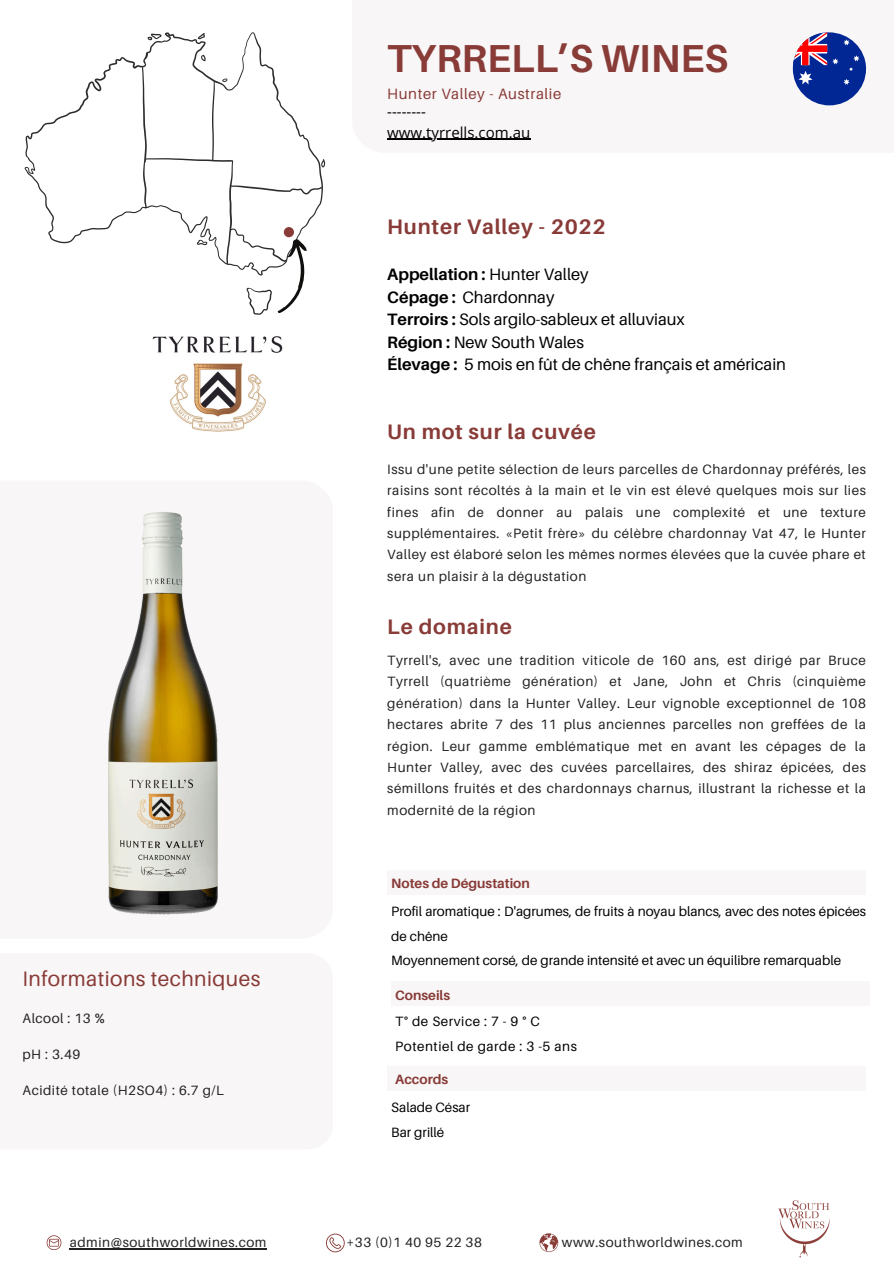
<style>
.page{position:relative;width:894px;height:1264px;background:#fff}
.page>*{position:absolute;margin:0;border:0;box-sizing:border-box;transform-origin:0 0}
.t1{font:700 39px "Aileron";color:#883b37}
.t2{font:700 21px "Aileron";letter-spacing:.04em;color:#883b37}
.t3{font:21px "Aileron";letter-spacing:.02em;color:#883b37}
.t4{font:16.5px/22.5px "Aileron";color:#000}
.t5{font:15px "Open Sans";color:#000}
.t6{font:15px "Aileron";letter-spacing:.04em;color:#883b37}
.t7{font:13.5px/21.3px "Aileron";letter-spacing:.04em;color:#222;text-align:justify}
.t8{font:13.5px/24.8px "Aileron";color:#000}
.t9{font:13.5px "Aileron";letter-spacing:.04em;color:#000}
.t10{font:700 13.5px "Aileron";color:#883b37}
.s1{font-weight:700}
</style>
<div class="page">
<div style="left:352px;top:0;width:541px;height:153px;background:#f9f6f7"></div>
<div style="left:387px;top:870px;width:478px;height:25px;background:#f8f6f7"></div>
<div style="left:387px;top:1066px;width:478px;height:25px;background:#f8f6f7"></div>
<div style="left:391px;top:980px;width:478px;height:25px;background:#f8f6f7"></div>
<svg style="left:539px;top:1233px;width:19px;height:18px"></svg>
<hr style="left:70px;top:1248px;width:197px;height:1px;background:#222">
<svg style="left:326px;top:1233px;width:18px;height:19px"></svg>
<img style="left:778px;top:1200px;width:52px;height:58px">
<svg style="left:47px;top:1235px;width:14px;height:14px"></svg>
<hr style="left:387px;top:139px;width:143px;height:1px;background:#000">
<svg style="left:792px;top:32px;width:73px;height:73px"></svg>
<img style="left:107px;top:511px;width:110px;height:404px">
<svg style="left:323px;top:159px;width:2px;height:8px"></svg>
<svg style="left:25px;top:32px;width:298px;height:238px"></svg>
<div style="left:284px;top:227px;width:10px;height:10px;background:#883b37;border-radius:50%"></div>
<svg style="left:246px;top:238px;width:64px;height:77px"></svg>
<img style="left:152px;top:336px;width:131px;height:96px">
<h2 class="t1" style="left:387px;top:34px;width:342px">TYRRELL’S WINES</h2>
<h4 class="t6" style="left:387px;top:84px;width:175px">Hunter Valley - Australie</h4>
<h4 class="t5" style="left:387px;top:101px;width:40px">--------</h4>
<h2 class="t5" style="left:387px;top:122px;width:144px">www.tyrrells.com.au</h2>
<h5 class="t2" style="left:387px;top:213px;width:220px">Hunter Valley - 2022</h5>
<p class="t4" style="left:387px;top:263px;width:400px"><span class="s1">Appellation :</span> Hunter Valley<br><span class="s1">Cépage :</span> Chardonnay<br><span class="s1">Terroirs :</span> Sols argilo-sableux et alluviaux<br><span class="s1">Région :</span> New South Wales<br><span class="s1">Élevage :</span> 5 mois en fût de chêne français et américain</p>
<h5 class="t2" style="left:387px;top:419px;width:210px">Un mot sur la cuvée</h5>
<p class="t7" style="left:387px;top:458px;width:480px">Issu d'une petite sélection de leurs parcelles de Chardonnay préférés, les raisins sont récoltés à la main et le vin est élevé quelques mois sur lies fines afin de donner au palais une complexité et une texture supplémentaires. «Petit frère» du célèbre chardonnay Vat 47, le Hunter Valley est élaboré selon les mêmes normes élevées que la cuvée phare et sera un plaisir à la dégustation</p>
<p class="t2" style="left:387px;top:614px;width:126px">Le domaine</p>
<p class="t7" style="left:387px;top:649px;width:480px">Tyrrell's, avec une tradition viticole de 160 ans, est dirigé par Bruce Tyrrell (quatrième génération) et Jane, John et Chris (cinquième génération) dans la Hunter Valley. Leur vignoble exceptionnel de 108 hectares abrite 7 des 11 plus anciennes parcelles non greffées de la région. Leur gamme emblématique met en avant les cépages de la Hunter Valley, avec des cuvées parcellaires, des shiraz épicées, des sémillons fruités et des chardonnays charnus, illustrant la richesse et la modernité de la région</p>
<p class="t3" style="left:22px;top:966px;width:239px">Informations techniques</p>
<p class="t7" style="left:22px;top:1007px;width:84px">Alcool : 13 %</p>
<h5 class="t7" style="left:22px;top:1043px;width:59px">pH : 3.49</h5>
<p class="t7" style="left:22px;top:1079px;width:203px">Acidité totale (H2SO4) : 6.7 g/L</p>
<p class="t10" style="left:391px;top:874px;width:140px">Notes de Dégustation</p>
<p class="t8" style="left:391px;top:898px;width:476px">Profil aromatique : D'agrumes, de fruits à noyau blancs, avec des notes épicées de chêne</p>
<p class="t8" style="left:391px;top:947px;width:451px">Moyennement corsé, de grande intensité et avec un équilibre remarquable</p>
<p class="t10" style="left:395px;top:986px;width:56px">Conseils</p>
<p class="t9" style="left:395px;top:1013px;width:146px">T° de Service : 7 - 9 ° C</p>
<p class="t9" style="left:395px;top:1037px;width:183px">Potentiel de garde : 3 -5 ans</p>
<p class="t10" style="left:395px;top:1071px;width:55px">Accords</p>
<h3 class="t8" style="left:391px;top:1094px;width:80px">Salade César</h3>
<p class="t8" style="left:391px;top:1119px;width:55px">Bar grillé</p>
<h1 class="t7" style="left:70px;top:1231px;width:198px">admin@southworldwines.com</h1>
<h1 class="t7" style="left:346px;top:1231px;width:137px">+33 (0)1 40 95 22 38</h1>
<h1 class="t7" style="left:562px;top:1231px;width:182px">www.southworldwines.com</h1>
</div>
